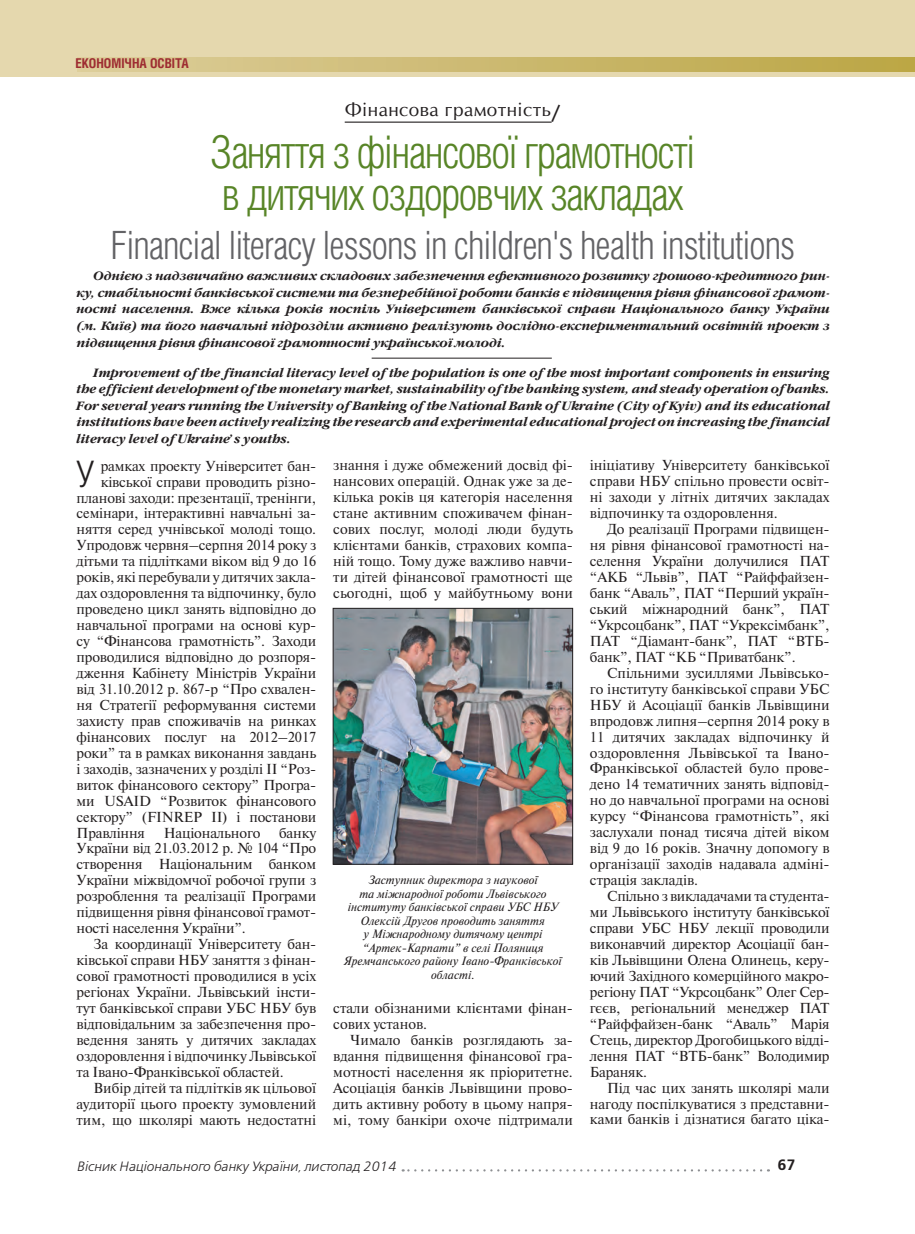
<style>
.page{position:relative;width:915px;height:1234px;background:#fff}
.page>*{position:absolute;margin:0;border:0;box-sizing:border-box;transform-origin:0 0}
.t1{font:300 45px/42px "Helios Cond";letter-spacing:-.035em;color:#588527}
.t2{font:300 39px "Helios Cond";letter-spacing:-.025em;color:#636366}
.t3{font:300 36.6px "Helios Cond";color:#231f20}
.t4{font:18px "Opium New";letter-spacing:.025em;color:#231f20}
.t5{font:15px "Free Set Demi Bold C";color:#231f20}
.t6{font:14.4px/15.9px "Newton C";letter-spacing:-.01em;color:#231f20;text-align:justify}
.t7{font:italic 13.5px "Free Set Light C";color:#231f20}
.t8{font:700 13.5px "Helios Cond";color:#9e2d32}
.t9{font:italic 700 12px/16.5px "Garamond C";letter-spacing:.005em;color:#231f20;text-align:justify}
.t10{font:italic 12px/13.5px "Newton C";color:#231f20;text-align:center}
.s1{font-family:"Futura Futuris C"}
.s2{font-size:10.5px}
</style>
<div class="page">
<div style="left:0;top:0;width:914px;height:77px;background:#e5d8ae"></div>
<svg style="left:78px;top:57px;width:836px;height:14px;background:#cbb96f"></svg>
<svg style="left:402px;top:1169px;width:359px;height:2px"></svg>
<hr style="left:344px;top:121px;width:207px;height:2px;background:#231f20">
<hr style="left:371px;top:358px;width:180px;height:1px;background:#231f20">
<img style="left:335px;top:610px;width:235px;height:252px">
<div style="left:333px;top:608px;width:239px;height:256px;border:1px solid #231f20"></div>
<p class="t8" style="left:75px;top:58px;width:115px">ЕКОНОМІЧНА ОСВІТА</p>
<p class="t4" style="left:344px;top:102px;width:218px">Фінансова грамотність<span class="s1">/</span></p>
<h1 class="t1" style="left:210px;top:134px;width:486px">Заняття з фінансової грамотності в дитячих оздоровчих закладах</h1>
<h2 class="t2" style="left:110px;top:230px;width:686px">Financial literacy lessons in children's health institutions</h2>
<p class="t9" style="left:77px;top:269px;width:754px;text-indent:17px">Однією з надзвичайно важливих складових забезпечення ефективного розвитку грошово-кредитного рин&shy;ку, стабільності банківської системи та безперебійної роботи банків є підвищення рівня фінансової грамот&shy;ності населення. Вже кілька років поспіль Університет банківської справи Національного банку України (м. Київ) та його навчальні підрозділи активно реалізують дослідно-експериментальний освітній проект з підвищення рівня фінансової грамотності української молоді.</p>
<p class="t9" style="left:77px;top:365px;width:754px;text-indent:17px">Improvement of the financial literacy level of the population is one of the most important components in ensuring the efficient development of the monetary market, sustainability of the banking system, and steady operation of banks.<br>For several years running the University of Banking of the National Bank of Ukraine (City of Kyiv) and its educational institutions have been actively realizing the research and experimental educational project on increasing the financial literacy level of Ukraine’s youths.</p>
<h3 class="t3" style="left:77px;top:459px;width:20px">У</h3>
<p class="t6" style="left:101px;top:458px;width:217px">рамках проекту Університет бан-</p>
<p class="t6" style="left:101px;top:474px;width:217px">ківської справи проводить різно-</p>
<p class="t6" style="left:77px;top:490px;width:241px">планові заходи: презентації, тренінги,</p>
<p class="t6" style="left:77px;top:506px;width:241px">семінари, інтерактивні навчальні за-</p>
<p class="t6" style="left:77px;top:522px;width:241px">няття серед учнівської молоді тощо.</p>
<p class="t6" style="left:77px;top:538px;width:241px">Упродовж червня–серпня 2014 року з</p>
<p class="t6" style="left:77px;top:554px;width:241px">дітьми та підлітками віком від 9 до 16</p>
<p class="t6" style="left:77px;top:570px;width:241px">років, які перебували у дитячих закла-</p>
<p class="t6" style="left:77px;top:586px;width:241px">дах оздоровлення та відпочинку, було</p>
<p class="t6" style="left:77px;top:602px;width:241px">проведено цикл занять відповідно до</p>
<p class="t6" style="left:77px;top:618px;width:241px">навчальної програми на основі кур-</p>
<p class="t6" style="left:77px;top:634px;width:241px">су “Фінансова грамотність”. Заходи</p>
<p class="t6" style="left:77px;top:650px;width:241px">проводилися відповідно до розпоря-</p>
<p class="t6" style="left:77px;top:666px;width:241px">дження Кабінету Міністрів України</p>
<p class="t6" style="left:77px;top:682px;width:241px">від 31.10.2012 р. 867-р “Про схвален-</p>
<p class="t6" style="left:77px;top:698px;width:241px">ня Стратегії реформування системи</p>
<p class="t6" style="left:77px;top:714px;width:241px">захисту прав споживачів на ринках</p>
<p class="t6" style="left:77px;top:729px;width:241px">фінансових послуг на 2012–2017</p>
<p class="t6" style="left:77px;top:745px;width:241px">роки” та в рамках виконання завдань</p>
<p class="t6" style="left:77px;top:761px;width:241px">і заходів, зазначених у розділі ІІ “Роз-</p>
<p class="t6" style="left:77px;top:777px;width:241px">виток фінансового сектору” Програ-</p>
<p class="t6" style="left:77px;top:793px;width:241px">ми USAID “Розвиток фінансового</p>
<p class="t6" style="left:77px;top:809px;width:241px">сектору” (FINREP II) і постанови</p>
<p class="t6" style="left:77px;top:825px;width:70px">Правління</p>
<p class="t6" style="left:164px;top:825px;width:98px">Національного</p>
<p class="t6" style="left:77px;top:825px;width:241px;text-indent:202px">банку України від 21.03.2012 р. № 104 “Про створення Національним банком України міжвідомчої робочої групи з розроблення та реалізації Програми підвищення рівня фінансової грамот&shy;ності населення України”.</p>
<p class="t6" style="left:77px;top:937px;width:241px;text-indent:17px">За координації Університету бан&shy;ківської справи НБУ заняття з фінан&shy;сової грамотності проводилися в усіх регіонах України. Львівський інсти&shy;тут банківської справи УБС НБУ був відповідальним за забезпечення про&shy;ведення занять у дитячих закладах оздоровлення і відпочинку Львівської та Івано-Франківської областей.</p>
<p class="t6" style="left:77px;top:1080px;width:241px;text-indent:17px">Вибір дітей та підлітків як цільової аудиторії цього проекту зумовлений тим, що школярі мають недостатні</p>
<p class="t6" style="left:333px;top:458px;width:241px">знання і дуже обмежений досвід фі&shy;нансових операцій. Однак уже за де&shy;кілька років ця категорія населення стане активним споживачем фінан&shy;сових послуг, молоді люди будуть клієнтами банків, страхових компа&shy;ній тощо. Тому дуже важливо навчи&shy;ти дітей фінансової грамотності ще сьогодні, щоб у майбутньому вони</p>
<p class="t10" style="left:344px;top:874px;width:219px">Заступник директора з наукової<br>та міжнародної роботи Львівського інституту банківської справи УБС НБУ<br>Олексій Другов проводить заняття<br>у Міжнародному дитячому центрі “Артек-Карпати” в селі Поляниця<br>Яремчанського району Івано-Франківської області.</p>
<p class="t6" style="left:333px;top:1000px;width:241px">стали обізнаними клієнтами фінан&shy;сових установ.</p>
<p class="t6" style="left:333px;top:1032px;width:241px;text-indent:17px">Чимало банків розглядають за&shy;вдання підвищення фінансової гра&shy;мотності населення як пріоритетне.<br>Асоціація банків Львівщини прово&shy;дить активну роботу в цьому напря&shy;мі, тому банкіри охоче підтримали</p>
<p class="t6" style="left:589px;top:458px;width:241px">ініціативу Університету банківської справи НБУ спільно провести освіт&shy;ні заходи у літніх дитячих закладах відпочинку та оздоровлення.</p>
<p class="t6" style="left:589px;top:522px;width:241px;text-indent:17px">До реалізації Програми підвищен&shy;ня рівня фінансової грамотності на&shy;селення України долучилися ПАТ “АКБ “Львів”, ПАТ “Райффайзен&shy;банк “Аваль”, ПАТ “Перший україн&shy;ський міжнародний банк”, ПАТ “Укр соцбанк”, ПАТ “Укрексімбанк”, ПАТ “Діамант-банк”, ПАТ “ВТБ&shy;банк”, ПАТ “КБ “Приватбанк”.</p>
<p class="t6" style="left:589px;top:665px;width:241px;text-indent:17px">Спільними зусиллями Львівсько&shy;го інституту банківської справи УБС НБУ й Асоціації банків Львівщини впродовж липня–серпня 2014 року в 11 дитячих закладах відпочинку й оздоровлення Львівської та Івано-Франківської областей було прове&shy;дено 14 тематичних занять відповід&shy;но до навчальної програми на основі курсу “Фінансова грамотність”, які заслухали понад тисяча дітей віком від 9 до 16 років. Значну допомогу в організації заходів надавала адміні&shy;страція закладів.</p>
<p class="t6" style="left:589px;top:889px;width:241px;text-indent:17px">Спільно з викладачами та студента&shy;ми Львівського інституту банківської справи УБС НБУ лекції проводили виконавчий директор Асоціації бан&shy;ків Львівщини Олена Олинець, керу&shy;ючий Західного комерційного макро&shy;регіону ПАТ “Укрсоцбанк” Олег Сер&shy;гєєв, регіональний менеджер ПАТ “Райффайзен-банк “Аваль” Марія Стець, директор Дрогобицького відді&shy;лення ПАТ “ВТБ-банк” Володимир Бараняк.</p>
<p class="t6" style="left:589px;top:1080px;width:241px;text-indent:17px">Під час цих занять школярі мали нагоду поспілкуватися з представни&shy;ками банків і дізнатися багато ціка-</p>
<p class="t7" style="left:77px;top:1160px;width:320px">Вісник Національного банку України<span class="s2">,</span> листопад 2014</p>
<p class="t5" style="left:777px;top:1158px;width:20px">67</p>
</div>
